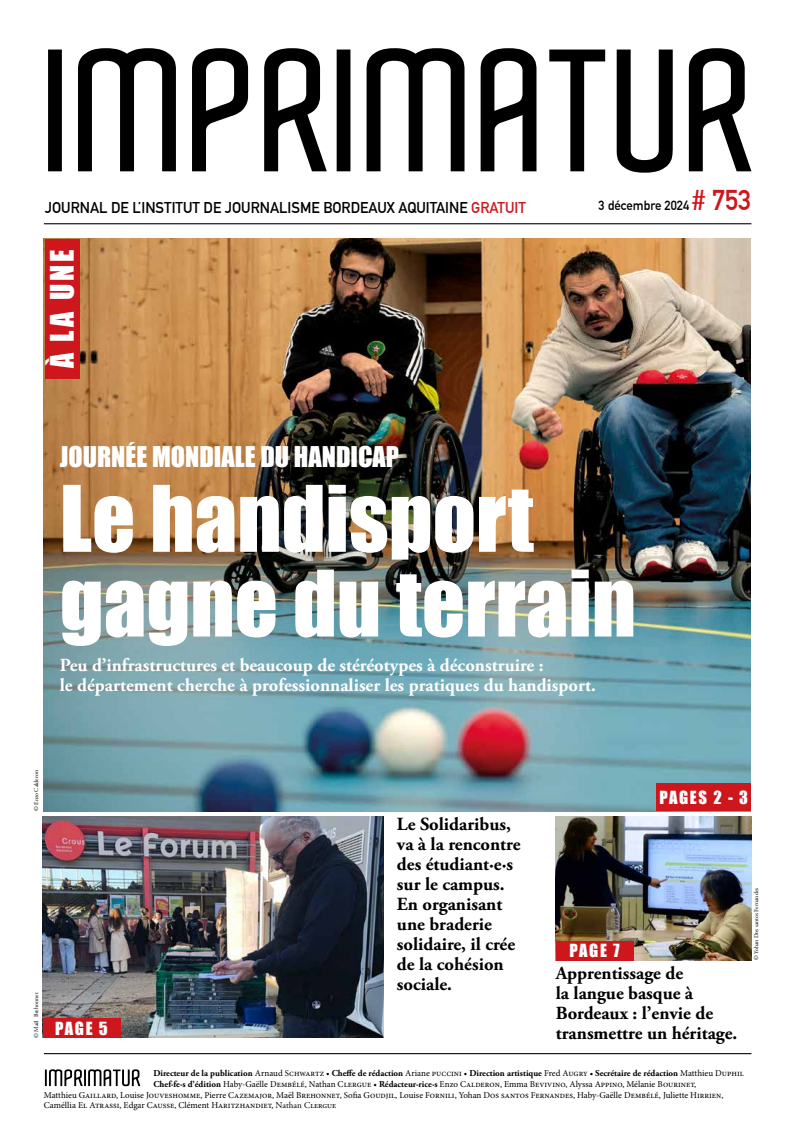
<style>
.page{position:relative;width:794px;height:1134px;background:#fff}
.page>*{position:absolute;margin:0;border:0;box-sizing:border-box;transform-origin:0 0}
.t1{font:84.7px/84.7px "Impact";color:#fff}
.t2{font:29.8px "Impact";color:#fff}
.t3{font:26.2px "Impact";color:#fff}
.t4{font:700 18.5px/20px "Adobe Garamond Pro";color:#000}
.t5{font:700 18.5px/20px "Adobe Garamond Pro";color:#fff}
.t6{font:16.6px "Impact";letter-spacing:.1em;color:#fff}
.t7{font:700 15.3px "DIN Alternate";color:#000}
.t8{font:700 13.1px "DIN Alternate";color:#000}
.t9{font:9px/10.8px "Minion Pro";color:#000}
.t10{font:700 9px "Adobe Garamond Pro";color:#000}
.t11{font:6px "Adobe Garamond Pro";color:#000}
.s1{color:#ce171c}
.s2{font-size:28px;color:#ce171c}
.s3{font-family:"Minion Pro";font-weight:400}
.s4{font-family:"Adobe Garamond Pro";font-weight:700}
.s5{font-family:"Adobe Garamond Pro"}
</style>
<div class="page">
<img style="left:44px;top:239px;width:707px;height:572px">
<svg style="left:48px;top:48px;width:703px;height:125px"></svg>
<hr style="left:44px;top:223px;width:707px;height:1px;background:#000">
<hr style="left:44px;top:1053px;width:707px;height:1px;background:#000">
<div style="left:45px;top:239px;width:34px;height:140px;background:#ce171c"></div>
<img style="left:555px;top:817px;width:196px;height:143px">
<img style="left:43px;top:817px;width:340px;height:221px">
<svg style="left:45px;top:1069px;width:95px;height:17px"></svg>
<div style="left:555px;top:941px;width:78px;height:19px;background:#ce171c"></div>
<div style="left:656px;top:783px;width:95px;height:28px;background:#ce171c"></div>
<div style="left:43px;top:1019px;width:77px;height:19px;background:#ce171c"></div>
<h3 class="t7" style="left:45px;top:196px;width:482px">JOURNAL DE L’INSTITUT DE JOURNALISME BORDEAUX AQUITAINE <span class="s1">GRATUIT</span></h3>
<h2 class="t2" style="left:39px;top:368px;width:120px;rotate:-90deg">À LA UNE</h2>
<h3 class="t8" style="left:598px;top:195px;width:154px">3 décembre 2024 <span class="s2"># 753</span></h3>
<h3 class="t3" style="left:60px;top:436px;width:341px">JOURNÉE MONDIALE DU HANDICAP</h3>
<h1 class="t1" style="left:60px;top:474px;width:578px">Le handisport gagne du terrain</h1>
<h3 class="t5" style="left:60px;top:655px;width:538px">Peu d’infrastructures et beaucoup de stéréotypes à déconstruire :<br>le département cherche à professionnaliser les pratiques du handisport.</h3>
<p class="t11" style="left:33px;top:811px;width:43px;rotate:-90deg">© Enzo Calderon</p>
<p class="t11" style="left:33px;top:1038px;width:47px;rotate:-90deg">© Maël Brehonnet</p>
<h3 class="t6" style="left:55px;top:1015px;width:54px">PAGE 5</h3>
<h3 class="t4" style="left:397px;top:815px;width:125px">Le Solidaribus, va à la rencontre des étudiant·e·s sur le campus.<br>En organisant une braderie solidaire, il crée de la cohésion sociale.</h3>
<h3 class="t6" style="left:569px;top:938px;width:52px">PAGE 7</h3>
<h3 class="t6" style="left:659px;top:784px;width:90px">PAGES 2 - 3</h3>
<p class="t11" style="left:752px;top:960px;width:74px;rotate:-90deg">© Yohan Dos santos Fernandes</p>
<h3 class="t4" style="left:556px;top:963px;width:183px">Apprentissage de<br>la langue basque à<br>Bordeaux : l’envie de transmettre un héritage.</h3>
<p class="t10" style="left:153px;top:1068px;width:592px">Directeur de la publication <span class="s3">Arnaud Schwartz •</span> Cheffe de rédaction <span class="s3">Ariane puccini •</span> Direction artistique <span class="s3">Fred Augry •</span> Secrétaire de rédaction <span class="s3">Matthieu Duphil</span></p>
<p class="t9" style="left:44px;top:1078px;width:681px;text-indent:110px"><span class="s4">Chef·fe·s d’édition</span> Haby-Gaëlle Dembélé, Nathan Clergue • <span class="s4">Rédacteur·rice·s</span> Enzo Calderon, Emma Bevivino, Alyssa Appino, Mélanie Bourinet,<br>Matthieu Gaillard, Louise Jouveshomme, Pierre Cazemajor, Maël Brehonnet, Sofia Goudjil, Louise Fornili, Yohan Dos santos Fernandes, Haby-Gaëlle Dembélé, Juliette Hirrien,<br>Caméllia El Atrassi, Edgar Causse, Clément Haritzhandiet, <span class="s5">Nathan Clergue</span></p>
</div>
